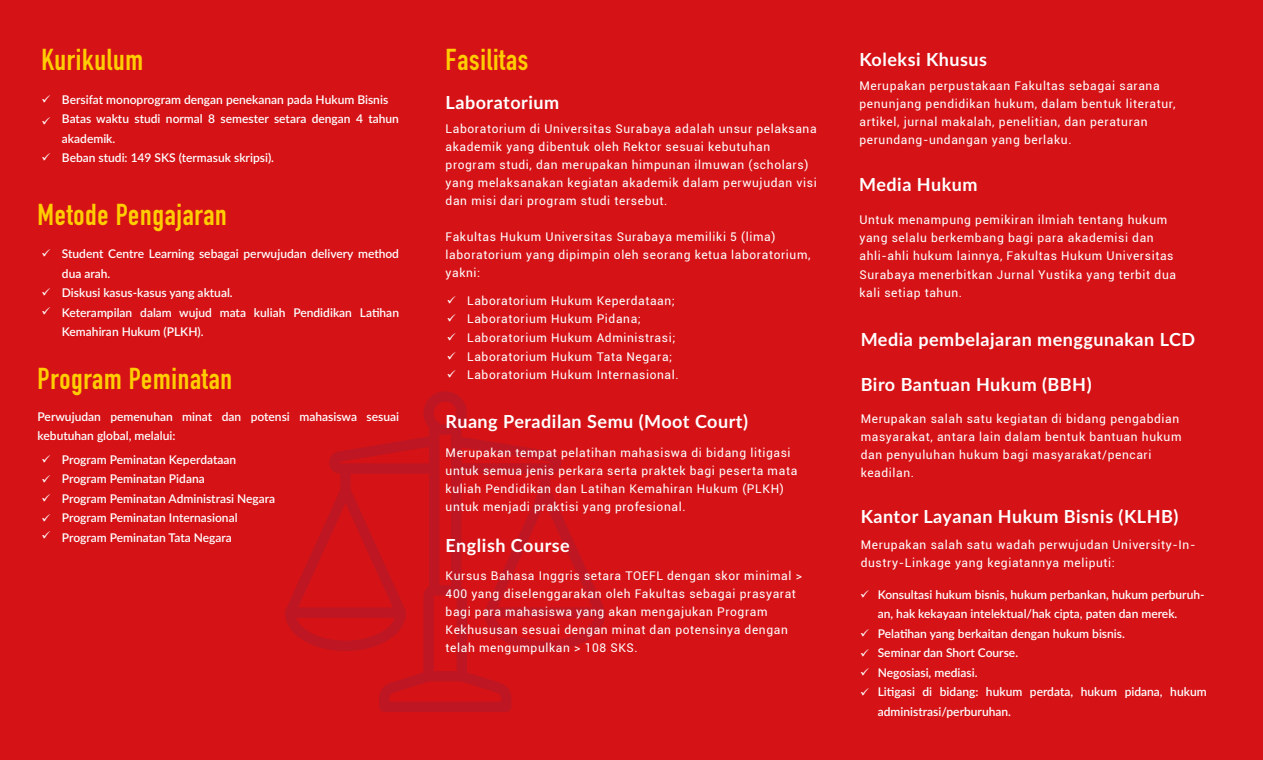
<style>
.page{position:relative;width:1263px;height:760px;background:#d51317}
.page>*{position:absolute;margin:0;border:0;box-sizing:border-box;transform-origin:0 0}
.t1{font:700 29.85px "DIN Condensed";letter-spacing:.025em;color:#ffcd00}
.t2{font:700 18px "Lato";letter-spacing:.03em;color:#fff}
.t3{font:12px/18px "Roboto";letter-spacing:.05em;color:#fff}
.t4{font:600 12px/19.5px "Lato";color:#fff}
.t5{font:11.4px/19.5px "Wingdings";color:#fff;text-align:justify}
</style>
<div class="page">
<svg style="left:285px;top:391px;width:321px;height:321px"></svg>
<h1 class="t1" style="left:41px;top:40px;width:103px">Kurikulum</h1>
<h1 class="t1" style="left:446px;top:40px;width:84px">Fasilitas</h1>
<p class="t4" style="left:62px;top:89px;width:339px">Bersifat monoprogram dengan penekanan pada Hukum Bisnis Batas waktu studi normal 8 semester setara dengan 4 tahun akademik.<br>Beban studi: 149 SKS (termasuk skripsi).</p>
<h1 class="t1" style="left:38px;top:195px;width:191px">Metode Pengajaran</h1>
<p class="t4" style="left:62px;top:244px;width:339px">Student Centre Learning sebagai perwujudan delivery method dua arah.<br>Diskusi kasus-kasus yang aktual.<br>Keterampilan dalam wujud mata kuliah Pendidikan Latihan Kemahiran Hukum (PLKH).</p>
<h1 class="t1" style="left:38px;top:359px;width:196px">Program Peminatan</h1>
<h2 class="t2" style="left:446px;top:89px;width:115px">Laboratorium</h2>
<p class="t3" style="left:446px;top:120px;width:373px">Laboratorium di Universitas Surabaya adalah unsur pelaksana akademik yang dibentuk oleh Rektor sesuai kebutuhan program studi, dan merupakan himpunan ilmuwan (scholars) yang melaksanakan kegiatan akademik dalam perwujudan visi dan misi dari program studi tersebut.</p>
<p class="t3" style="left:446px;top:228px;width:366px">Fakultas Hukum Universitas Surabaya memiliki 5 (lima) laboratorium yang dipimpin oleh seorang ketua laboratorium, yakni:</p>
<p class="t3" style="left:467px;top:291px;width:209px">Laboratorium Hukum Keperdataan;</p>
<p class="t3" style="left:447px;top:309px;width:196px">✓ Laboratorium Hukum Pidana;</p>
<p class="t3" style="left:447px;top:328px;width:230px">✓ Laboratorium Hukum Administrasi;</p>
<p class="t3" style="left:447px;top:347px;width:227px">✓ Laboratorium Hukum Tata Negara;</p>
<p class="t3" style="left:447px;top:365px;width:233px">✓ Laboratorium Hukum Internasional.</p>
<h2 class="t2" style="left:446px;top:409px;width:304px">Ruang Peradilan Semu (Moot Court)</h2>
<p class="t4" style="left:38px;top:406px;width:363px">Perwujudan pemenuhan minat dan potensi mahasiswa sesuai kebutuhan global, melalui:</p>
<p class="t5" style="left:41px;top:450px;width:11px">✓ ✓ ✓ ✓</p>
<p class="t4" style="left:62px;top:449px;width:215px">Program Peminatan Keperdataan<br>Program Peminatan Pidana<br>Program Peminatan Administrasi Negara<br>Program Peminatan Internasional<br>Program Peminatan Tata Negara</p>
<p class="t3" style="left:446px;top:444px;width:353px">Merupakan tempat pelatihan mahasiswa di bidang litigasi untuk semua jenis perkara serta praktek bagi peserta mata kuliah Pendidikan dan Latihan Kemahiran Hukum (PLKH) untuk menjadi praktisi yang profesional.</p>
<h2 class="t2" style="left:446px;top:532px;width:126px">English Course</h2>
<p class="t3" style="left:446px;top:566px;width:358px">Kursus Bahasa Inggris setara TOEFL dengan skor minimal &gt; 400 yang diselenggarakan oleh Fakultas sebagai prasyarat bagi para mahasiswa yang akan mengajukan Program Kekhususan sesuai dengan minat dan potensinya dengan telah mengumpulkan &gt; 108 SKS.</p>
<h2 class="t2" style="left:859px;top:46px;width:129px">Koleksi Khusus</h2>
<p class="t3" style="left:859px;top:76px;width:317px">Merupakan perpustakaan Fakultas sebagai sarana penunjang pendidikan hukum, dalam bentuk literatur, artikel, jurnal makalah, penelitian, dan peraturan perundang-undangan yang berlaku.</p>
<h2 class="t2" style="left:859px;top:171px;width:120px">Media Hukum</h2>
<p class="t3" style="left:859px;top:211px;width:318px">Untuk menampung pemikiran ilmiah tentang hukum yang selalu berkembang bagi para akademisi dan ahli-ahli hukum lainnya, Fakultas Hukum Universitas Surabaya menerbitkan Jurnal Yustika yang terbit dua kali setiap tahun.</p>
<h2 class="t2" style="left:861px;top:326px;width:336px">Media pembelajaran menggunakan LCD</h2>
<h2 class="t2" style="left:861px;top:371px;width:232px">Biro Bantuan Hukum (BBH)</h2>
<p class="t3" style="left:861px;top:409px;width:322px">Merupakan salah satu kegiatan di bidang pengabdian masyarakat, antara lain dalam bentuk bantuan hukum dan penyuluhan hukum bagi masyarakat/pencari keadilan.</p>
<h2 class="t2" style="left:861px;top:503px;width:319px">Kantor Layanan Hukum Bisnis (KLHB)</h2>
<p class="t3" style="left:861px;top:535px;width:336px">Merupakan salah satu wadah perwujudan University-In&shy;dustry-Linkage yang kegiatannya meliputi:</p>
<p class="t4" style="left:878px;top:584px;width:330px">Konsultasi hukum bisnis, hukum perbankan, hukum perburuh&shy;an, hak kekayaan intelektual/hak cipta, paten dan merek.<br>Pelatihan yang berkaitan dengan hukum bisnis.<br>Seminar dan Short Course.<br>Negosiasi, mediasi.<br>Litigasi di bidang: hukum perdata, hukum pidana, hukum administrasi/perburuhan.</p>
<p class="t5" style="left:860px;top:624px;width:11px">✓ ✓ ✓ ✓</p>
</div>
